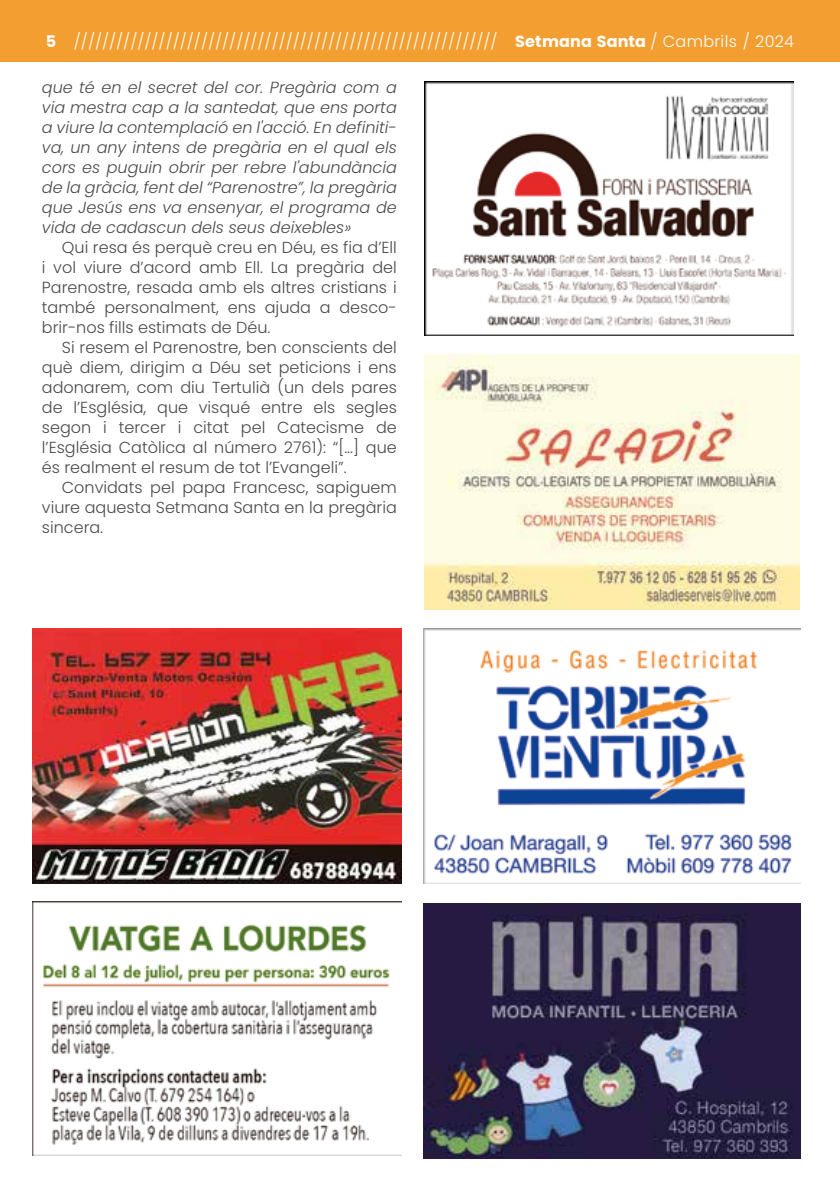
<style>
.page{position:relative;width:840px;height:1191px;background:#fff}
.page>*{position:absolute;margin:0;border:0;box-sizing:border-box;transform-origin:0 0}
.t1{font:300 16px/20px "Poppins";color:#4a4a49;text-align:justify}
.t2{font:italic 300 16px/20px "Poppins";color:#4a4a49;text-align:justify}
.t3{font:300 16px "Poppins";letter-spacing:.02em;color:#fff}
.s1{font-weight:700}
</style>
<div class="page">
<div style="left:0;top:0;width:839px;height:61px;background:#f39e31"></div>
<img style="left:33px;top:628px;width:368px;height:255px">
<img style="left:423px;top:904px;width:377px;height:255px">
<img style="left:423px;top:628px;width:377px;height:256px">
<img style="left:424px;top:354px;width:375px;height:255px">
<img style="left:424px;top:81px;width:368px;height:255px">
<img style="left:33px;top:901px;width:368px;height:255px">
<p class="t3" style="left:46px;top:32px;width:749px"><span class="s1">5</span> //////////////////////////////////////////////////////////// <span class="s1">Setmana Santa</span> / Cambrils / 2024</p>
<p class="t2" style="left:42px;top:77px;width:356px">que té en el secret del cor. Pregària com a via mestra cap a la santedat, que ens porta a viure la contemplació en l'acció. En definiti&shy;va, un any intens de pregària en el qual els cors es puguin obrir per rebre l'abundància de la gràcia, fent del “Parenostre”, la pregària que Jesús ens va ensenyar, el programa de vida de cadascun dels seus deixebles»</p>
<p class="t1" style="left:42px;top:237px;width:356px;text-indent:20px">Qui resa és perquè creu en Déu, es fia d’Ell i vol viure d’acord amb Ell. La pregària del Parenostre, resada amb els altres cristians i també personalment, ens ajuda a desco&shy;brir-nos fills estimats de Déu.</p>
<p class="t1" style="left:42px;top:337px;width:356px;text-indent:20px">Si resem el Parenostre, ben conscients del què diem, dirigim a Déu set peticions i ens adonarem, com diu Tertulià (un dels pares de l’Església, que visqué entre els segles segon i tercer i citat pel Catecisme de l’Església Catòlica al número 2761): “[...] que és realment el resum de tot l’Evangeli”.</p>
<p class="t1" style="left:42px;top:477px;width:356px;text-indent:20px">Convidats pel papa Francesc, sapiguem viure aquesta Setmana Santa en la pregària sincera.</p>
</div>
